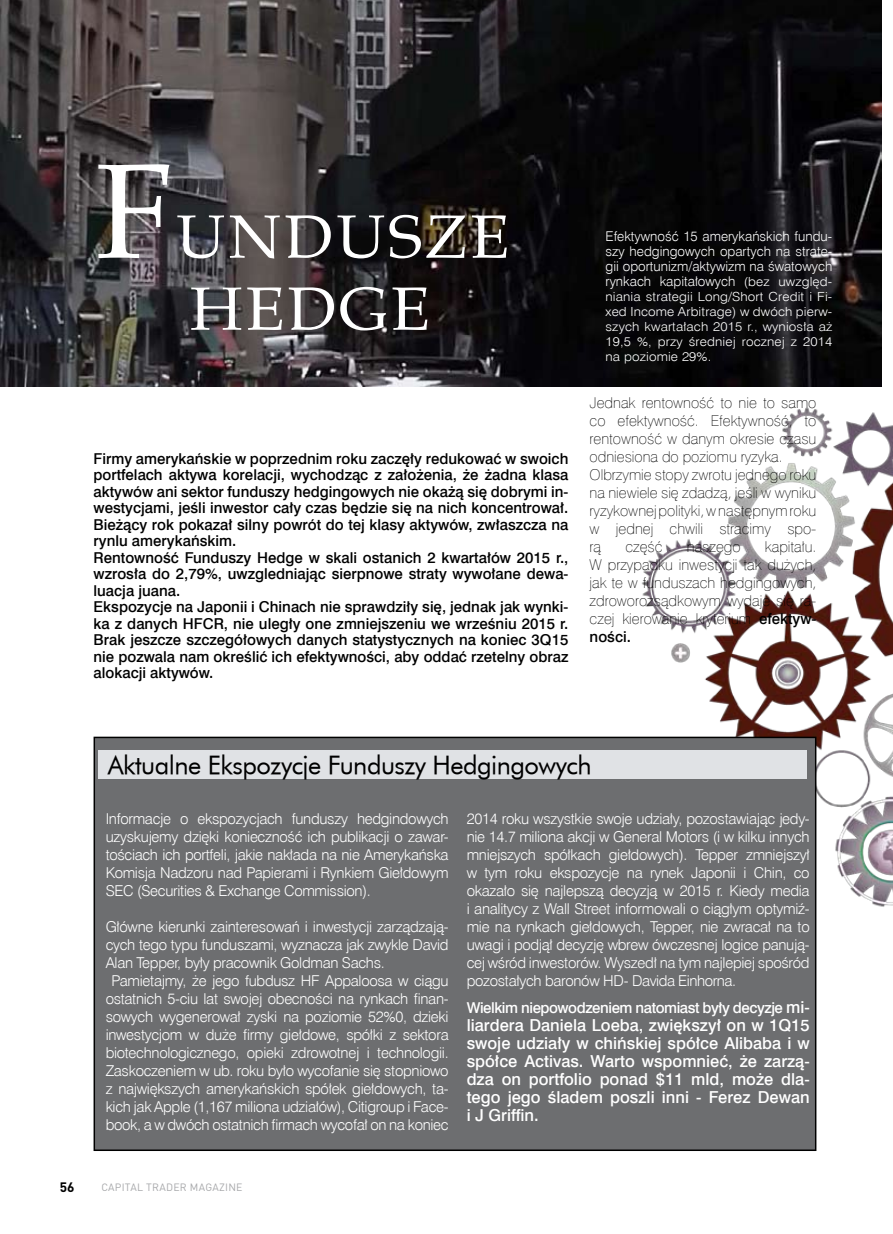
<style>
.page{position:relative;width:893px;height:1234px;background:#fff}
.page>*{position:absolute;margin:0;border:0;box-sizing:border-box;transform-origin:0 0}
.t1{font:61.05px/72px "Book Antiqua";letter-spacing:.05em;color:#fff;text-align:center;scale:1.04 1}
.t2{font:25.5px "Futura Bk AT";letter-spacing:-.02em;color:#000}
.t3{font:16.5px/18px "Swis 721 Md EU";color:#fff;text-align:justify}
.t4{font:15px/18px "Swis 721 Lt EU";letter-spacing:-.02em;color:#fff;text-align:justify}
.t5{font:15px/16.5px "Swis 721 Md EU";color:#000}
.t6{font:15px/18px "Swis 721 Th EU";color:#000}
.t7{font:15px "Swis 721 Md EU";letter-spacing:-.03em;color:#fff}
.t8{font:13.5px/15px "Swis 721 Lt EU";color:#fff;text-align:justify}
.t9{font:700 13.5px "DIN Pro";color:#000}
.t10{font:12.6px/15px "Swis 721 Lt EU";letter-spacing:.01em;color:#fff;text-align:justify;scale:1.08 1}
.t11{font:10.5px "DIN Pro";letter-spacing:.025em;color:#a7a8aa}
.s1{font-size:134.4px}
.s2{font-size:12.6px}
.s3{font-family:"Swis 721 Md EU"}
.s4{font-size:16.5px}
</style>
<div class="page">
<img style="left:612px;top:315px;width:281px;height:625px">
<div style="left:94px;top:736px;width:722px;height:414px;background:#6d6e70;border:2px solid #000"></div>
<div style="left:98px;top:750px;width:709px;height:29px;background:#e0e2e5"></div>
<img style="left:0;top:0;width:881px;height:386px">
<h1 class="t1" style="left:96px;top:199px;width:399px"><span class="s1">F</span>UNDUSZE<br>HEDGE</h1>
<p class="t5" style="left:94px;top:450px;width:476px">Firmy amerykańskie w poprzednim roku zaczęły redukować w swoich portfelach aktywa korelacji, wychodząc z założenia, że żadna klasa aktywów ani sektor funduszy hedgingowych nie okażą się dobrymi in&shy;westycjami, jeśli inwestor cały czas będzie się na nich koncentrował.<br>Bieżący rok pokazał silny powrót do tej klasy aktywów, zwłaszcza na rynlu amerykańskim.<br>Rentowność Funduszy Hedge w skali ostanich 2 kwartałów 2015 r., wzrosła do 2,79%, uwzgledniając sierpnowe straty wywołane dewa&shy;luacja juana.<br>Ekspozycje na Japonii i Chinach nie sprawdziły się, jednak jak wynki&shy;ka z danych HFCR, nie uległy one zmniejszeniu we wrześniu 2015 r.<br>Brak jeszcze szczegółowych danych statystycznych na koniec 3Q15 nie pozwala nam określić ich efektywności, aby oddać rzetelny obraz alokacji aktywów.</p>
<p class="t8" style="left:605px;top:229px;width:228px">Efektywność 15 amerykańskich fundu&shy;szy hedgingowych opartych na strate&shy;gii oportunizm/aktywizm na śwatowych rynkach kapitałowych <span class="s2">(bez uwzględ-</span></p>
<p class="t10" style="left:605px;top:289px;width:211px">niania strategii Long/Short Credit i Fi&shy;xed Income Arbitrage) w dwóch pierw&shy;szych kwartałach 2015 r., wyniosła aż 19,5 %, przy średniej rocznej z 2014 na poziomie 29%.</p>
<p class="t6" style="left:590px;top:393px;width:228px">Jednak rentowność to nie to samo co efektywność. Efektywność, to rentowność w danym okresie czasu odniesiona do poziomu ryzyka.<br>Olbrzymie stopy zwrotu jednego roku na niewiele się zdadzą, jeśli w wyniku ryzykownej polityki, w następnym roku w jednej chwili stracimy spo&shy;rą</p>
<p class="t6" style="left:590px;top:537px;width:228px;text-align:justify;text-indent:175px">kapitału.<br>W przypadku inwestycji tak dużych, jak te w funduszach hedgingowych, zdroworozsądkowym wydaje się ra&shy;czej kierowanie kryterium <span class="s3">efektyw-</span></p>
<p class="t5" style="left:590px;top:629px;width:43px">ności.</p>
<p class="t6" style="left:625px;top:537px;width:39px">część</p>
<p class="t6" style="left:687px;top:537px;width:55px">naszego</p>
<h2 class="t2" style="left:108px;top:749px;width:485px">Aktualne Ekspozycje Funduszy Hedgingowych</h2>
<p class="t4" style="left:106px;top:809px;width:344px">Informacje o ekspozycjach funduszy hedgindowych uzyskujemy dzięki konieczność ich publikacji o zawar&shy;tościach ich portfeli, jakie nakłada na nie Amerykańska Komisja Nadzoru nad Papierami i Rynkiem Giełdowym SEC (Securities &amp; Exchange Commission).</p>
<p class="t4" style="left:106px;top:917px;width:344px">Główne kierunki zainteresowań i inwestycji zarządzają-</p>
<p class="t4" style="left:106px;top:935px;width:344px">cych tego typu funduszami, wyznacza jak zwykle David</p>
<p class="t4" style="left:106px;top:953px;width:281px">Alan Tepper, były pracownik Goldman Sachs.</p>
<p class="t4" style="left:112px;top:971px;width:339px">Pamietajmy, że jego fubdusz HF Appaloosa w ciągu</p>
<p class="t4" style="left:106px;top:989px;width:345px">ostatnich 5-ciu lat swojej obecności na rynkach finan-</p>
<p class="t4" style="left:106px;top:1007px;width:344px">sowych wygenerował zyski na poziomie 52%0, dzieki</p>
<p class="t4" style="left:106px;top:1025px;width:345px">inwestycjom w duże firmy giełdowe, spółki z sektora</p>
<p class="t4" style="left:106px;top:1043px;width:344px">biotechnologicznego, opieki zdrowotnej i technologii.</p>
<p class="t4" style="left:106px;top:1061px;width:344px">Zaskoczeniem w ub. roku było wycofanie się stopniowo</p>
<p class="t4" style="left:106px;top:1079px;width:344px">z największych amerykańskich spółek giełdowych, ta-</p>
<p class="t4" style="left:106px;top:1097px;width:345px">kich jak Apple (1,167 miliona udziałów), Citigroup i Face-</p>
<p class="t4" style="left:106px;top:1115px;width:345px">book, a w dwóch ostatnich firmach wycofał on na koniec</p>
<p class="t4" style="left:467px;top:809px;width:345px">2014 roku wszystkie swoje udziały, pozostawiając jedy&shy;nie 14.7 miliona akcji w General Motors (i w kilku innych mniejszych spółkach giełdowych). Tepper zmniejszył w tym roku ekspozycje na rynek Japonii i Chin, co okazało się najlepszą decyzją w 2015 r. Kiedy media i analitycy z Wall Street informowali o ciągłym optymiź&shy;mie na rynkach giełdowych, Tepper, nie zwracał na to uwagi i podjął decyzję wbrew ówczesnej logice panują&shy;cej wśród inwestorów. Wyszedł na tym najlepiej spośród pozostałych baronów HD- Davida Einhorna.</p>
<p class="t7" style="left:467px;top:997px;width:344px">Wielkim niepowodzeniem natomiast były decyzje <span class="s4">mi-</span></p>
<p class="t3" style="left:467px;top:1016px;width:345px">liardera Daniela Loeba, zwiększył on w 1Q15 swoje udziały w chińskiej spółce Alibaba i w spółce Activas. Warto wspomnieć, że zarzą&shy;dza on portfolio ponad $11 mld, może dla&shy;tego jego śladem poszli inni - Ferez Dewan i J Griffin.</p>
<p class="t9" style="left:60px;top:1175px;width:16px">56</p>
<p class="t11" style="left:101px;top:1178px;width:143px">CAPITAL TRADER MAGAZINE</p>
</div>
